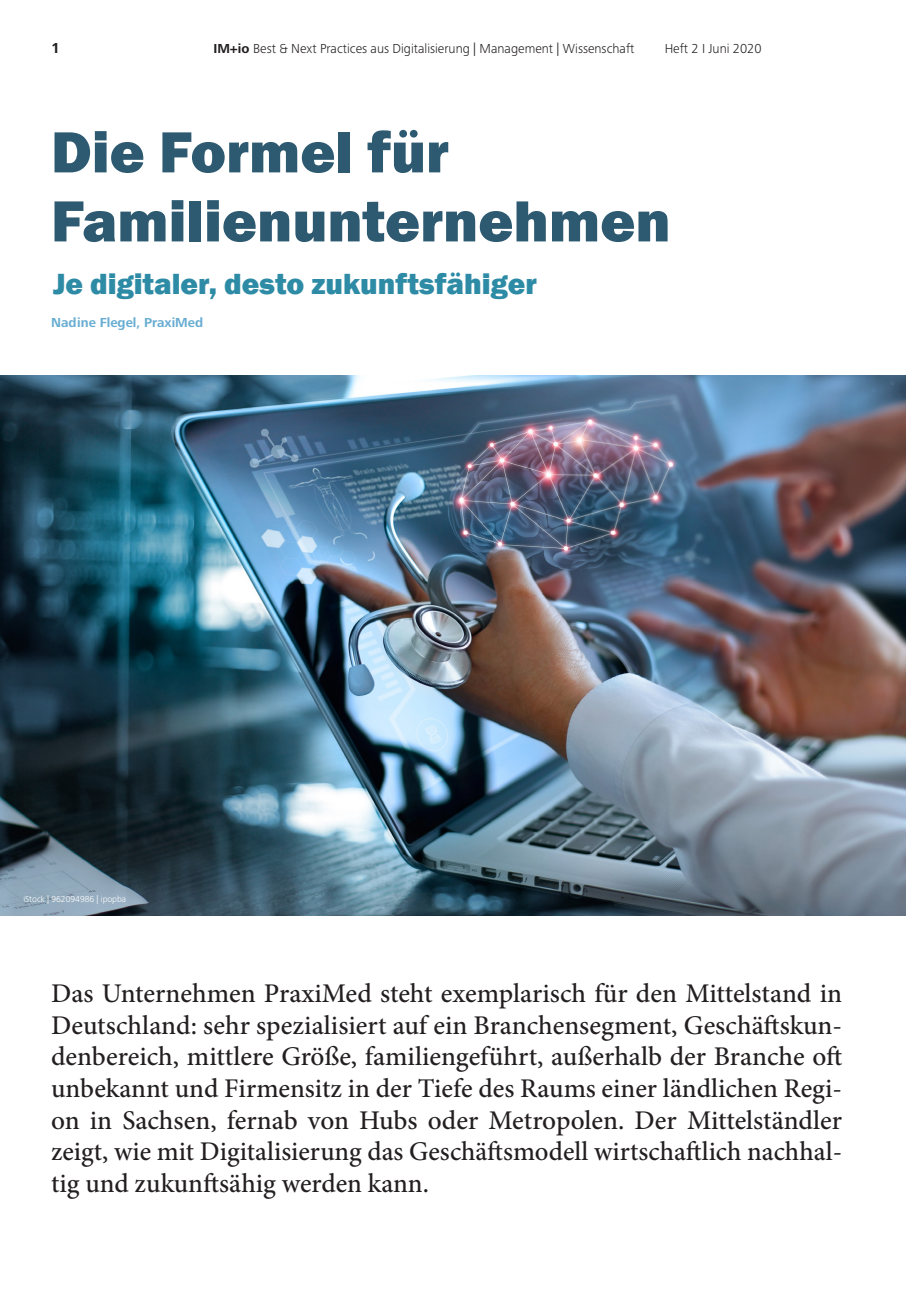
<style>
.page{position:relative;width:906px;height:1289px;background:#fff}
.page>*{position:absolute;margin:0;border:0;box-sizing:border-box;transform-origin:0 0}
.h3_40pt{font:800 60px/69px "Franklin Gothic";color:#2d5a71}
.h3_40pt-2{font:800 30px "Franklin Gothic";color:#2e8ba5}
.v0_vortext{font:500 27px/31.5px "Minion Pro";color:#231f20;text-align:justify}
.Pagina_links{font:700 15px "Frutiger Next Pro";color:#231f20}
.Kolumnentitel_tot{font:300 13.5px "Frutiger Next Pro";color:#231f20}
.v1_autor{font:700 13.5px "Frutiger Next Pro";color:#68add2}
.b0_bildunterschrift{font:300 9px "Frutiger Next Pro";color:#fff}
.s1{font-weight:700}
</style>
<div class="page">
<img style="left:0;top:375px;width:906px;height:540px">
<p class="Pagina_links" style="left:51px;top:40px;width:10px">1</p>
<p class="Kolumnentitel_tot" style="left:213px;top:41px;width:422px"><span class="s1">IM+io</span> Best &amp; Next Practices aus Digitalisierung | Management | Wissenschaft</p>
<p class="Kolumnentitel_tot" style="left:664px;top:41px;width:98px">Heft 2 I Juni 2020</p>
<p class="h3_40pt" style="left:51px;top:118px;width:621px">Die Formel für<br>Familienunternehmen</p>
<p class="h3_40pt-2" style="left:53px;top:264px;width:485px">Je digitaler, desto zukunftsfähiger</p>
<p class="v1_autor" style="left:51px;top:315px;width:154px">Nadine Flegel, PraxiMed</p>
<p class="b0_bildunterschrift" style="left:23px;top:893px;width:104px">iStock | 962094986 | ipopba</p>
<p class="v0_vortext" style="left:51px;top:978px;width:792px">Das Unternehmen PraxiMed steht exemplarisch für den Mittelstand in Deutschland: sehr spezialisiert auf ein Branchensegment, Geschäftskun&shy;denbereich, mittlere Größe, familiengeführt, außerhalb der Branche oft unbekannt und Firmensitz in der Tiefe des Raums einer ländlichen Regi&shy;on in Sachsen, fernab von Hubs oder Metropolen. Der Mittelständler zeigt, wie mit Digitalisierung das Geschäftsmodell wirtschaftlich nachhal&shy;tig und zukunftsähig werden kann.</p>
</div>
